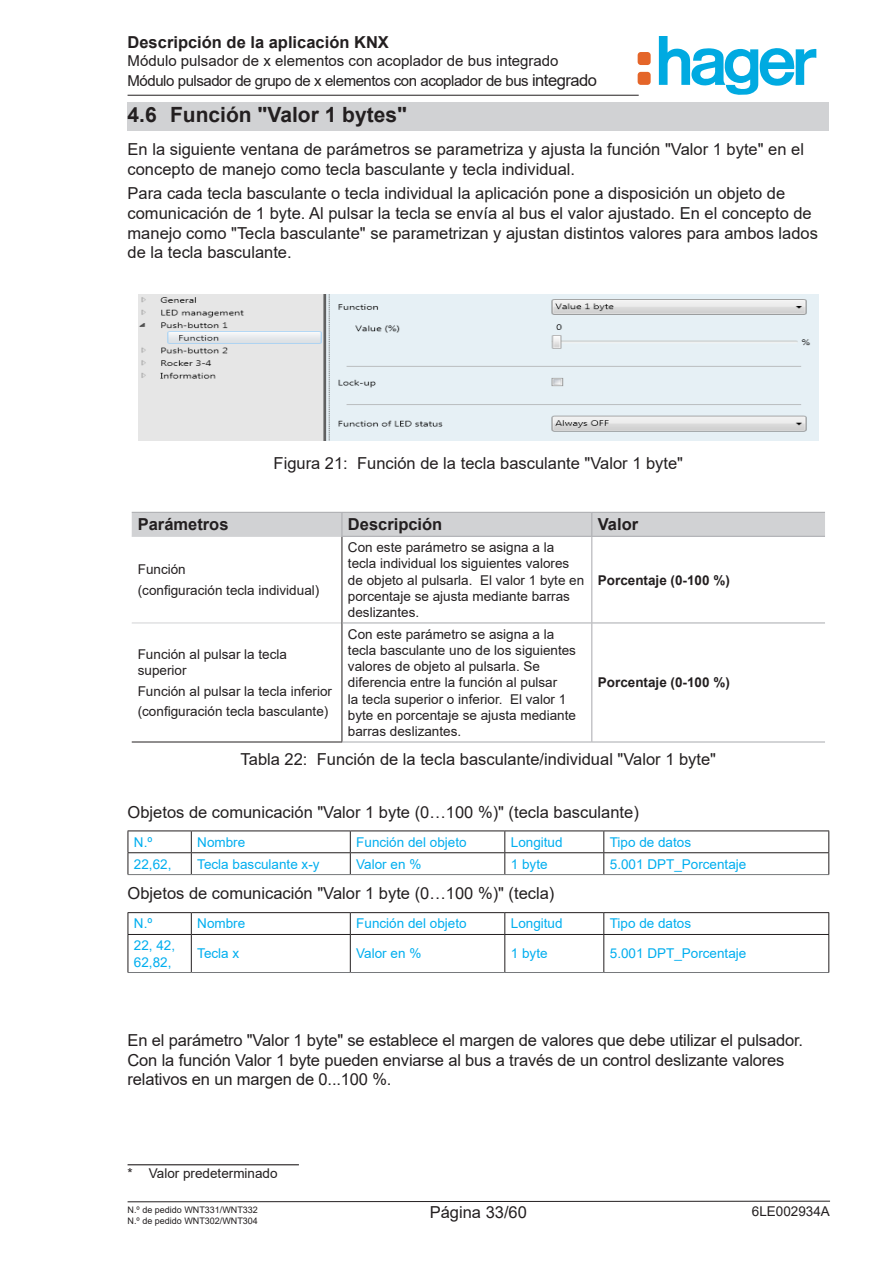
<style>
.page{position:relative;width:893px;height:1263px;background:#fff}
.page>*{position:absolute;margin:0;border:0;box-sizing:border-box;transform-origin:0 0}
.t1{font:700 21px "Arial";color:#231f20}
.t2{font:16.5px/19.8px "Arial";color:#231f20}
.t3{font:700 16.5px "Arial";color:#231f20}
.t4{font:15px/19.8px "Arial";color:#231f20}
.t5{font:13.5px/16.2px "Arial";color:#231f20}
.t6{font:13.5px/16.2px "Arial";color:#00aeef}
.t7{font:700 13.5px "Arial";color:#231f20}
.t8{font:9px/10.8px "Arial";color:#231f20}
.s1{font-size:16.5px}
</style>
<div class="page">
<div style="left:128px;top:102px;width:701px;height:28px;background:#d1d2d4"></div>
<hr style="left:128px;top:1164px;width:171px;height:1px;background:#231f20">
<img style="left:138px;top:294px;width:681px;height:147px">
<hr style="left:132px;top:536px;width:210px;height:1px;background:#d1d2d4">
<hr style="left:132px;top:623px;width:210px;height:1px;background:#d1d2d4">
<hr style="left:342px;top:537px;width:1px;height:86px;background:#231f20">
<hr style="left:342px;top:623px;width:1px;height:119px;background:#231f20">
<hr style="left:132px;top:742px;width:210px;height:1px;background:#231f20">
<hr style="left:342px;top:536px;width:250px;height:1px;background:#a8a9ad">
<hr style="left:342px;top:623px;width:250px;height:1px;background:#a8a9ad">
<hr style="left:342px;top:742px;width:250px;height:1px;background:#a8a9ad">
<div style="left:132px;top:512px;width:693px;height:24px;background:#d1d2d4"></div>
<hr style="left:592px;top:536px;width:233px;height:1px;background:#a8a9ad">
<hr style="left:591px;top:537px;width:1px;height:86px;background:#a8a9ad">
<hr style="left:592px;top:623px;width:233px;height:1px;background:#a8a9ad">
<hr style="left:591px;top:623px;width:1px;height:119px;background:#a8a9ad">
<hr style="left:592px;top:742px;width:233px;height:1px;background:#a8a9ad">
<hr style="left:128px;top:852px;width:63px;height:1px;background:#231f20">
<hr style="left:191px;top:852px;width:159px;height:1px;background:#231f20">
<hr style="left:350px;top:852px;width:155px;height:1px;background:#231f20">
<hr style="left:505px;top:852px;width:99px;height:1px;background:#231f20">
<hr style="left:604px;top:852px;width:225px;height:1px;background:#231f20">
<hr style="left:128px;top:874px;width:63px;height:1px;background:#76787b">
<hr style="left:191px;top:874px;width:159px;height:1px;background:#76787b">
<hr style="left:350px;top:874px;width:155px;height:1px;background:#76787b">
<hr style="left:505px;top:874px;width:99px;height:1px;background:#76787b">
<hr style="left:604px;top:874px;width:225px;height:1px;background:#76787b">
<hr style="left:128px;top:830px;width:63px;height:1px;background:#231f20">
<hr style="left:191px;top:830px;width:159px;height:1px;background:#231f20">
<hr style="left:350px;top:830px;width:155px;height:1px;background:#231f20">
<hr style="left:505px;top:830px;width:99px;height:1px;background:#231f20">
<hr style="left:604px;top:830px;width:225px;height:1px;background:#231f20">
<svg style="left:128px;top:831px;width:1px;height:43px"></svg>
<svg style="left:191px;top:831px;width:1px;height:43px"></svg>
<svg style="left:350px;top:831px;width:1px;height:43px"></svg>
<svg style="left:504px;top:831px;width:1px;height:43px"></svg>
<svg style="left:603px;top:831px;width:1px;height:43px"></svg>
<svg style="left:828px;top:831px;width:1px;height:43px"></svg>
<hr style="left:128px;top:934px;width:63px;height:1px;background:#231f20">
<hr style="left:191px;top:934px;width:159px;height:1px;background:#231f20">
<hr style="left:350px;top:934px;width:155px;height:1px;background:#231f20">
<hr style="left:505px;top:934px;width:99px;height:1px;background:#231f20">
<hr style="left:604px;top:934px;width:225px;height:1px;background:#231f20">
<hr style="left:128px;top:972px;width:63px;height:1px;background:#76787b">
<hr style="left:191px;top:972px;width:159px;height:1px;background:#76787b">
<hr style="left:350px;top:972px;width:155px;height:1px;background:#76787b">
<hr style="left:505px;top:972px;width:99px;height:1px;background:#76787b">
<hr style="left:604px;top:972px;width:225px;height:1px;background:#76787b">
<hr style="left:128px;top:912px;width:63px;height:1px;background:#231f20">
<svg style="left:128px;top:913px;width:1px;height:21px"></svg>
<hr style="left:191px;top:912px;width:159px;height:1px;background:#231f20">
<svg style="left:191px;top:913px;width:1px;height:21px"></svg>
<hr style="left:350px;top:912px;width:155px;height:1px;background:#231f20">
<svg style="left:350px;top:913px;width:1px;height:21px"></svg>
<hr style="left:505px;top:912px;width:99px;height:1px;background:#231f20">
<svg style="left:504px;top:913px;width:1px;height:21px"></svg>
<hr style="left:604px;top:912px;width:225px;height:1px;background:#231f20">
<svg style="left:603px;top:913px;width:1px;height:21px"></svg>
<svg style="left:828px;top:913px;width:1px;height:21px"></svg>
<hr style="left:128px;top:935px;width:1px;height:37px;background:#231f20">
<hr style="left:191px;top:935px;width:1px;height:37px;background:#231f20">
<hr style="left:350px;top:935px;width:1px;height:37px;background:#231f20">
<hr style="left:504px;top:935px;width:1px;height:37px;background:#231f20">
<hr style="left:603px;top:935px;width:1px;height:37px;background:#231f20">
<hr style="left:828px;top:935px;width:1px;height:37px;background:#231f20">
<hr style="left:128px;top:95px;width:511px;height:1px;background:#231f20">
<svg style="left:127px;top:1200px;width:703px;height:2px"></svg>
<svg style="left:659px;top:36px;width:157px;height:59px"></svg>
<div style="left:638px;top:52px;width:13px;height:13px;background:#e46529;border-radius:3px"></div>
<div style="left:638px;top:72px;width:13px;height:13px;background:#e46529;border-radius:3px"></div>
<p class="t3" style="left:128px;top:31px;width:263px">Descripción de la aplicación KNX</p>
<p class="t4" style="left:128px;top:51px;width:471px">Módulo pulsador de x elementos con acoplador de bus integrado<br>Módulo pulsador de grupo de x elementos con acoplador de bus <span class="s1">integrado</span></p>
<p class="t1" style="left:128px;top:99px;width:281px">4.6 Función "Valor 1 bytes"</p>
<p class="t2" style="left:128px;top:139px;width:678px">En la siguiente ventana de parámetros se parametriza y ajusta la función "Valor 1 byte" en el concepto de manejo como tecla basculante y tecla individual.</p>
<p class="t2" style="left:128px;top:183px;width:692px">Para cada tecla basculante o tecla individual la aplicación pone a disposición un objeto de comunicación de 1 byte. Al pulsar la tecla se envía al bus el valor ajustado. En el concepto de manejo como "Tecla basculante" se parametrizan y ajustan distintos valores para ambos lados de la tecla basculante.</p>
<p class="t2" style="left:274px;top:453px;width:411px">Figura 21: Función de la tecla basculante "Valor 1 byte"</p>
<p class="t3" style="left:138px;top:513px;width:92px">Parámetros</p>
<p class="t3" style="left:348px;top:513px;width:96px">Descripción</p>
<p class="t3" style="left:598px;top:513px;width:42px">Valor</p>
<p class="t5" style="left:138px;top:559px;width:183px;line-height:20.4px">Función<br>(configuración tecla individual)</p>
<p class="t5" style="left:348px;top:539px;width:238px">Con este parámetro se asigna a la tecla individual los siguientes valores de objeto al pulsarla. El valor 1 byte en porcentaje se ajusta mediante barras deslizantes.</p>
<p class="t7" style="left:598px;top:570px;width:134px">Porcentaje (0-100 %)</p>
<p class="t5" style="left:138px;top:646px;width:151px">Función al pulsar la tecla superior</p>
<p class="t5" style="left:138px;top:680px;width:196px;line-height:20.4px">Función al pulsar la tecla inferior (configuración tecla basculante)</p>
<p class="t5" style="left:348px;top:626px;width:230px">Con este parámetro se asigna a la tecla basculante uno de los siguientes valores de objeto al pulsarla. Se diferencia entre la función al pulsar<br>la tecla superior o inferior. El valor 1 byte en porcentaje se ajusta mediante barras deslizantes.</p>
<p class="t7" style="left:598px;top:673px;width:134px">Porcentaje (0-100 %)</p>
<p class="t2" style="left:241px;top:749px;width:477px">Tabla 22: Función de la tecla basculante/individual "Valor 1 byte"</p>
<p class="t2" style="left:128px;top:802px;width:513px">Objetos de comunicación "Valor 1 byte (0…100 %)" (tecla basculante)</p>
<p class="t6" style="left:134px;top:834px;width:20px">N.º</p>
<p class="t6" style="left:197px;top:834px;width:50px">Nombre</p>
<p class="t6" style="left:356px;top:834px;width:112px">Función del objeto</p>
<p class="t6" style="left:511px;top:834px;width:53px">Longitud</p>
<p class="t6" style="left:610px;top:834px;width:83px">Tipo de datos</p>
<p class="t6" style="left:134px;top:856px;width:39px">22,62,</p>
<p class="t6" style="left:197px;top:856px;width:124px">Tecla basculante x-y</p>
<p class="t6" style="left:356px;top:856px;width:67px">Valor en %</p>
<p class="t6" style="left:511px;top:856px;width:38px">1 byte</p>
<p class="t6" style="left:610px;top:856px;width:138px">5.001 DPT_Porcentaje</p>
<p class="t2" style="left:128px;top:883px;width:428px">Objetos de comunicación "Valor 1 byte (0…100 %)" (tecla)</p>
<p class="t6" style="left:134px;top:915px;width:20px">N.º</p>
<p class="t6" style="left:197px;top:915px;width:50px">Nombre</p>
<p class="t6" style="left:356px;top:915px;width:112px">Función del objeto</p>
<p class="t6" style="left:511px;top:915px;width:53px">Longitud</p>
<p class="t6" style="left:610px;top:915px;width:83px">Tipo de datos</p>
<p class="t6" style="left:134px;top:937px;width:43px">22, 42,<br>62,82,</p>
<p class="t6" style="left:197px;top:945px;width:44px">Tecla x</p>
<p class="t6" style="left:356px;top:945px;width:67px">Valor en %</p>
<p class="t6" style="left:511px;top:945px;width:38px">1 byte</p>
<p class="t6" style="left:610px;top:945px;width:138px">5.001 DPT_Porcentaje</p>
<p class="t2" style="left:128px;top:1030px;width:677px">En el parámetro "Valor 1 byte" se establece el margen de valores que debe utilizar el pulsador.<br>Con la función Valor 1 byte pueden enviarse al bus a través de un control deslizante valores relativos en un margen de 0...100 %.</p>
<p class="t5" style="left:128px;top:1165px;width:152px">* Valor predeterminado</p>
<p class="t8" style="left:128px;top:1204px;width:132px">N.º de pedido WNT331/WNT332<br>N.º de pedido WNT302/WNT304</p>
<p class="t5" style="left:752px;top:1203px;width:80px">6LE002934A</p>
<p class="t2" style="left:430px;top:1202px;width:99px">Página 33/60</p>
</div>
